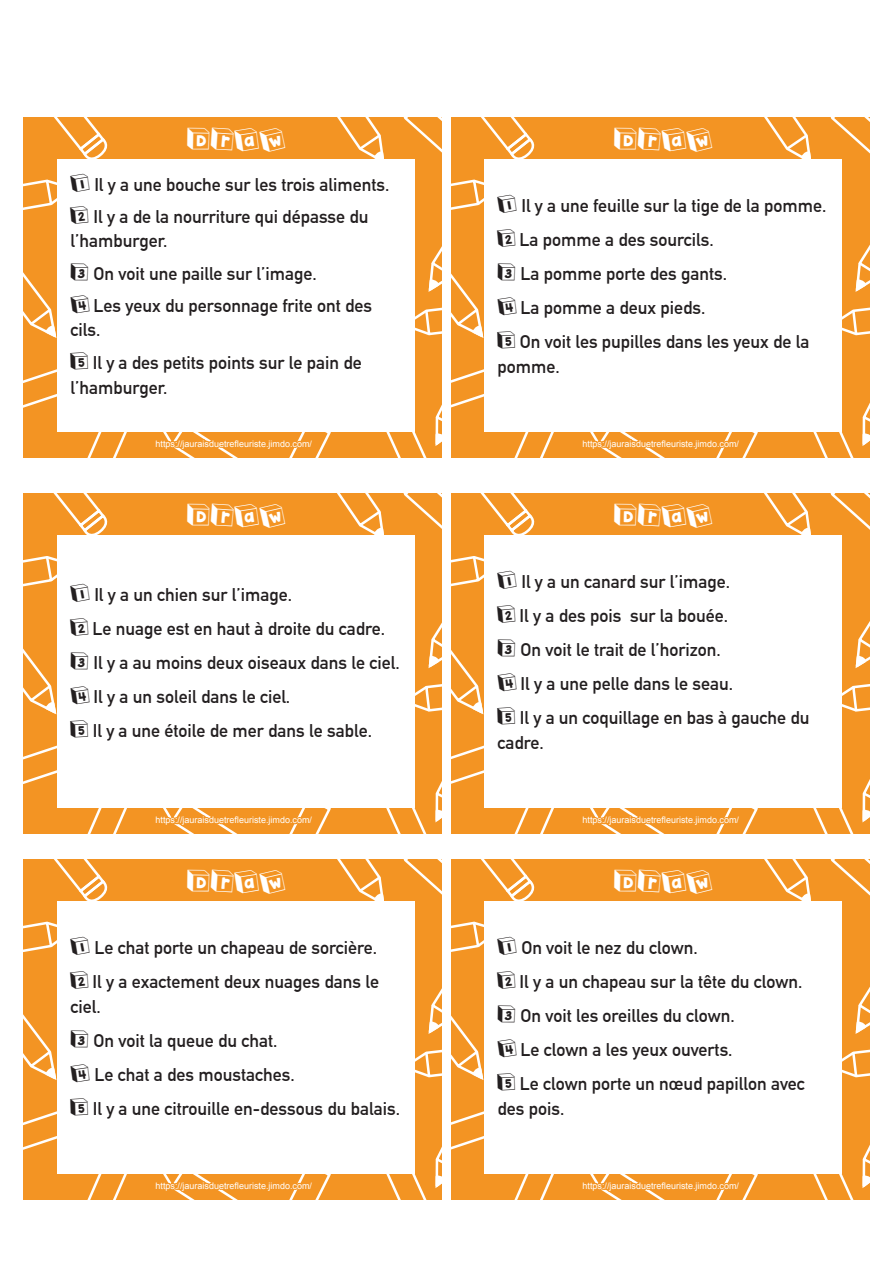
<style>
.page{position:relative;width:893px;height:1263px;background:#fff}
.page>*{position:absolute;margin:0;border:0;box-sizing:border-box;transform-origin:0 0}
.t1{font:27px "K26 Toy Blocks 123";color:#fff}
.t2{font:700 18px/34px "DIN Alternate";color:#231f20}
.t3{font:9px "Arial";color:#fff}
.s1{font-family:"K26 Toy Blocks 123";font-weight:400;font-size:21px}
</style>
<div class="page">
<div style="left:24px;top:117px;width:418px;height:340px;background:#f39423"></div>
<svg style="left:24px;top:245px;width:34px;height:95px"></svg>
<svg style="left:24px;top:117px;width:84px;height:105px"></svg>
<svg style="left:24px;top:367px;width:103px;height:90px"></svg>
<svg style="left:386px;top:246px;width:56px;height:211px"></svg>
<svg style="left:337px;top:117px;width:105px;height:42px"></svg>
<svg style="left:163px;top:432px;width:168px;height:25px"></svg>
<div style="left:58px;top:159px;width:357px;height:273px;background:#fff"></div>
<div style="left:24px;top:493px;width:418px;height:340px;background:#f39423"></div>
<svg style="left:24px;top:621px;width:34px;height:96px"></svg>
<svg style="left:24px;top:493px;width:87px;height:105px"></svg>
<svg style="left:24px;top:743px;width:103px;height:90px"></svg>
<svg style="left:386px;top:622px;width:56px;height:211px"></svg>
<svg style="left:314px;top:493px;width:128px;height:43px"></svg>
<svg style="left:163px;top:808px;width:168px;height:25px"></svg>
<div style="left:58px;top:536px;width:357px;height:272px;background:#fff"></div>
<div style="left:24px;top:859px;width:418px;height:340px;background:#f39423"></div>
<svg style="left:24px;top:987px;width:34px;height:95px"></svg>
<svg style="left:24px;top:859px;width:84px;height:105px"></svg>
<svg style="left:24px;top:1109px;width:103px;height:90px"></svg>
<svg style="left:386px;top:988px;width:56px;height:211px"></svg>
<svg style="left:337px;top:859px;width:105px;height:42px"></svg>
<svg style="left:163px;top:1174px;width:168px;height:25px"></svg>
<div style="left:58px;top:901px;width:357px;height:273px;background:#fff"></div>
<div style="left:451px;top:117px;width:418px;height:340px;background:#f39423"></div>
<svg style="left:451px;top:245px;width:34px;height:95px"></svg>
<svg style="left:451px;top:117px;width:84px;height:105px"></svg>
<svg style="left:451px;top:367px;width:103px;height:90px"></svg>
<svg style="left:813px;top:246px;width:56px;height:211px"></svg>
<svg style="left:764px;top:117px;width:105px;height:42px"></svg>
<svg style="left:590px;top:432px;width:168px;height:25px"></svg>
<div style="left:485px;top:159px;width:357px;height:273px;background:#fff"></div>
<div style="left:451px;top:493px;width:418px;height:340px;background:#f39423"></div>
<svg style="left:451px;top:621px;width:34px;height:96px"></svg>
<svg style="left:451px;top:493px;width:87px;height:105px"></svg>
<svg style="left:451px;top:743px;width:103px;height:90px"></svg>
<svg style="left:813px;top:622px;width:56px;height:211px"></svg>
<svg style="left:740px;top:493px;width:129px;height:43px"></svg>
<svg style="left:590px;top:808px;width:168px;height:25px"></svg>
<div style="left:485px;top:536px;width:357px;height:272px;background:#fff"></div>
<div style="left:451px;top:859px;width:418px;height:340px;background:#f39423"></div>
<svg style="left:451px;top:987px;width:34px;height:95px"></svg>
<svg style="left:451px;top:859px;width:84px;height:105px"></svg>
<svg style="left:451px;top:1109px;width:103px;height:90px"></svg>
<svg style="left:813px;top:988px;width:56px;height:211px"></svg>
<svg style="left:764px;top:859px;width:105px;height:42px"></svg>
<svg style="left:590px;top:1174px;width:168px;height:25px"></svg>
<div style="left:485px;top:901px;width:357px;height:273px;background:#fff"></div>
<h1 class="t1" style="left:187px;top:126px;width:100px">DRAW</h1>
<h1 class="t1" style="left:614px;top:126px;width:100px">DRAW</h1>
<p class="t2" style="left:71px;top:167px;width:320px;line-height:32.5px"><span class="s1">1</span> Il y a une bouche sur les trois aliments.<br><span class="s1">2</span> Il y a de la nourriture qui dépasse du</p>
<p class="t2" style="left:71px;top:223px;width:303px;line-height:32.5px">l’hamburger.<br><span class="s1">3</span> On voit une paille sur l’image.<br><span class="s1">4</span> Les yeux du personnage frite ont des</p>
<p class="t2" style="left:71px;top:312px;width:293px;line-height:32.5px">cils.<br><span class="s1">5</span> Il y a des petits points sur le pain de</p>
<p class="t2" style="left:71px;top:369px;width:98px">l’hamburger.</p>
<p class="t2" style="left:497px;top:187px;width:330px"><span class="s1">1</span> Il y a une feuille sur la tige de la pomme.<br><span class="s1">2</span> La pomme a des sourcils.<br><span class="s1">3</span> La pomme porte des gants.<br><span class="s1">4</span> La pomme a deux pieds.<br><span class="s1">5</span> On voit les pupilles dans les yeux de la</p>
<p class="t2" style="left:497px;top:348px;width:64px">pomme.</p>
<p class="t3" style="left:156px;top:438px;width:158px">https://jauraisduetrefleuriste.jimdo.com/</p>
<p class="t3" style="left:582px;top:438px;width:158px">https://jauraisduetrefleuriste.jimdo.com/</p>
<h1 class="t1" style="left:187px;top:502px;width:100px">DRAW</h1>
<h1 class="t1" style="left:614px;top:502px;width:100px">DRAW</h1>
<p class="t2" style="left:71px;top:576px;width:331px"><span class="s1">1</span> Il y a un chien sur l’image.<br><span class="s1">2</span> Le nuage est en haut à droite du cadre.<br><span class="s1">3</span> Il y a au moins deux oiseaux dans le ciel.<br><span class="s1">4</span> Il y a un soleil dans le ciel.<br><span class="s1">5</span> Il y a une étoile de mer dans le sable.</p>
<p class="t2" style="left:497px;top:563px;width:313px"><span class="s1">1</span> Il y a un canard sur l’image.<br><span class="s1">2</span> Il y a des pois sur la bouée.<br><span class="s1">3</span> On voit le trait de l’horizon.<br><span class="s1">4</span> Il y a une pelle dans le seau.<br><span class="s1">5</span> Il y a un coquillage en bas à gauche du</p>
<p class="t2" style="left:497px;top:725px;width:48px">cadre.</p>
<p class="t3" style="left:156px;top:814px;width:158px">https://jauraisduetrefleuriste.jimdo.com/</p>
<p class="t3" style="left:582px;top:814px;width:158px">https://jauraisduetrefleuriste.jimdo.com/</p>
<h1 class="t1" style="left:187px;top:868px;width:100px">DRAW</h1>
<h1 class="t1" style="left:614px;top:868px;width:100px">DRAW</h1>
<p class="t2" style="left:71px;top:929px;width:310px"><span class="s1">1</span> Le chat porte un chapeau de sorcière.<br><span class="s1">2</span> Il y a exactement deux nuages dans le</p>
<p class="t2" style="left:71px;top:988px;width:331px">ciel.<br><span class="s1">3</span> On voit la queue du chat.<br><span class="s1">4</span> Le chat a des moustaches.<br><span class="s1">5</span> Il y a une citrouille en-dessous du balais.</p>
<p class="t2" style="left:497px;top:929px;width:309px"><span class="s1">1</span> On voit le nez du clown.<br><span class="s1">2</span> Il y a un chapeau sur la tête du clown.<br><span class="s1">3</span> On voit les oreilles du clown.<br><span class="s1">4</span> Le clown a les yeux ouverts.<br><span class="s1">5</span> Le clown porte un nœud papillon avec</p>
<p class="t2" style="left:497px;top:1090px;width:68px">des pois.</p>
<p class="t3" style="left:156px;top:1180px;width:158px">https://jauraisduetrefleuriste.jimdo.com/</p>
<p class="t3" style="left:582px;top:1180px;width:158px">https://jauraisduetrefleuriste.jimdo.com/</p>
</div>
